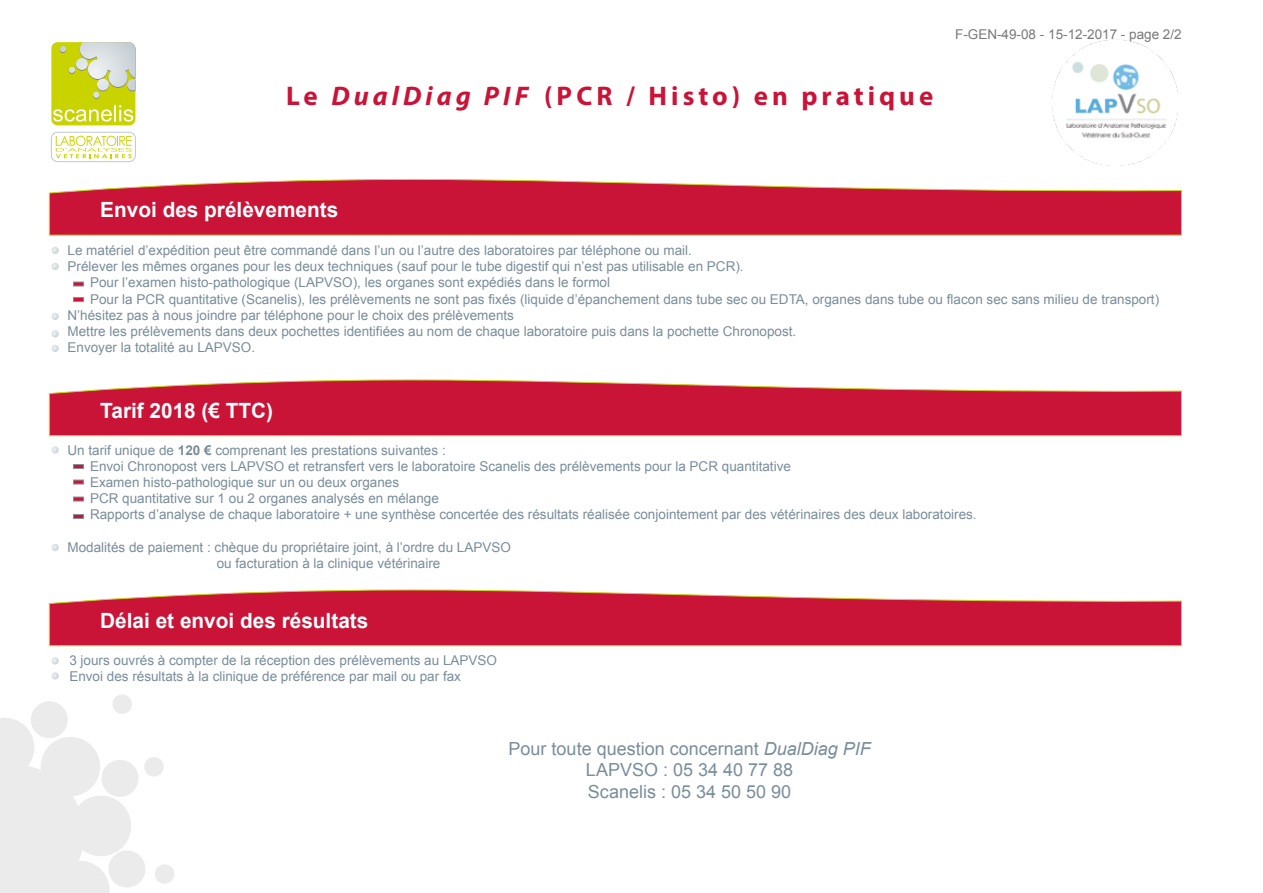
<style>
.page{position:relative;width:1263px;height:893px;background:#fff}
.page>*{position:absolute;margin:0;border:0;box-sizing:border-box;transform-origin:0 0}
.t1{font:700 27px "Myriad Pro";letter-spacing:.15em;color:#c91438}
.t2{font:700 21px "Arial";color:#fff}
.t3{font:18px/21.6px "Arial";color:#798d9a;text-align:center}
.t4{font:13.5px/16.2px "Arial";color:#798d9a}
.t5{font:13.5px "Arial";color:#7a7979}
.s1{font-style:italic}
.s2{font-weight:700}
</style>
<div class="page">
<svg style="left:0;top:695px;width:174px;height:198px"></svg>
<svg style="left:49px;top:179px;width:1133px;height:57px;background:#ce344c"></svg>
<div style="left:51px;top:42px;width:84px;height:83px;background:#c8d300;border-radius:6px"></div>
<svg style="left:51px;top:132px;width:84px;height:30px"></svg>
<div style="left:51px;top:132px;width:85px;height:30px;border:1px solid #bfc9d0;border-radius:6px"></div>
<svg style="left:60px;top:42px;width:75px;height:56px"></svg>
<svg style="left:53px;top:105px;width:80px;height:17px"></svg>
<svg style="left:56px;top:136px;width:76px;height:22px"></svg>
<svg style="left:49px;top:379px;width:1133px;height:57px;background:#cf354d"></svg>
<svg style="left:49px;top:589px;width:1133px;height:57px;background:#cf354d"></svg>
<img style="left:1052px;top:40px;width:126px;height:126px">
<svg style="left:52px;top:446px;width:7px;height:7px"></svg>
<svg style="left:52px;top:544px;width:7px;height:7px"></svg>
<svg style="left:52px;top:657px;width:7px;height:7px"></svg>
<svg style="left:52px;top:672px;width:7px;height:7px"></svg>
<svg style="left:52px;top:247px;width:7px;height:7px"></svg>
<svg style="left:52px;top:263px;width:7px;height:7px"></svg>
<svg style="left:52px;top:330px;width:7px;height:7px"></svg>
<svg style="left:52px;top:313px;width:7px;height:7px"></svg>
<svg style="left:52px;top:345px;width:7px;height:7px"></svg>
<svg style="left:73px;top:480px;width:11px;height:4px"></svg>
<svg style="left:73px;top:497px;width:11px;height:4px"></svg>
<svg style="left:73px;top:514px;width:11px;height:5px"></svg>
<svg style="left:73px;top:464px;width:11px;height:5px"></svg>
<svg style="left:73px;top:282px;width:11px;height:4px"></svg>
<svg style="left:73px;top:297px;width:11px;height:5px"></svg>
<h1 class="t1" style="left:286px;top:78px;width:649px">Le <span class="s1">DualDiag PIF</span> (PCR / Histo) en pratique</h1>
<p class="t5" style="left:955px;top:25px;width:228px">F-GEN-49-08 - 15-12-2017 - page 2/2</p>
<h2 class="t2" style="left:100px;top:196px;width:240px">Envoi des prélèvements</h2>
<p class="t4" style="left:68px;top:242px;width:626px">Le matériel d’expédition peut être commandé dans l’un ou l’autre des laboratoires par téléphone ou mail.</p>
<p class="t4" style="left:68px;top:259px;width:678px">Prélever les mêmes organes pour les deux techniques (sauf pour le tube digestif qui n’est pas utilisable en PCR).</p>
<p class="t4" style="left:90px;top:275px;width:521px">Pour l’examen histo-pathologique (LAPVSO), les organes sont expédiés dans le formol</p>
<p class="t4" style="left:90px;top:291px;width:1071px">Pour la PCR quantitative (Scanelis), les prélèvements ne sont pas fixés (liquide d’épanchement dans tube sec ou EDTA, organes dans tube ou flacon sec sans milieu de transport)</p>
<p class="t4" style="left:68px;top:307px;width:448px">N’hésitez pas à nous joindre par téléphone pour le choix des prélèvements</p>
<p class="t4" style="left:68px;top:323px;width:730px">Mettre les prélèvements dans deux pochettes identifiées au nom de chaque laboratoire puis dans la pochette Chronopost.</p>
<p class="t4" style="left:68px;top:340px;width:189px">Envoyer la totalité au LAPVSO.</p>
<h2 class="t2" style="left:100px;top:396px;width:174px">Tarif 2018 (€ TTC)</h2>
<p class="t4" style="left:90px;top:442px;width:888px;text-indent:-23px">Un tarif unique de <span class="s2">120 €</span> comprenant les prestations suivantes :<br>Envoi Chronopost vers LAPVSO et retransfert vers le laboratoire Scanelis des prélèvements pour la PCR quantitative<br>Examen histo-pathologique sur un ou deux organes<br>PCR quantitative sur 1 ou 2 organes analysés en mélange<br>Rapports d’analyse de chaque laboratoire + une synthèse concertée des résultats réalisée conjointement par des vétérinaires des deux laboratoires.</p>
<p class="t4" style="left:217px;top:539px;width:296px;text-indent:-149px">Modalités de paiement : chèque du propriétaire joint, à l’ordre du LAPVSO ou facturation à la clinique vétérinaire</p>
<h2 class="t2" style="left:100px;top:606px;width:270px">Délai et envoi des résultats</h2>
<p class="t4" style="left:69px;top:652px;width:429px">3 jours ouvrés à compter de la réception des prélèvements au LAPVSO<br>Envoi des résultats à la clinique de préférence par mail ou par fax</p>
<h3 class="t3" style="left:509px;top:738px;width:364px">Pour toute question concernant <span class="s1">DualDiag PIF<br></span>LAPVSO : 05 34 40 77 88<br>Scanelis : 05 34 50 50 90</h3>
</div>
